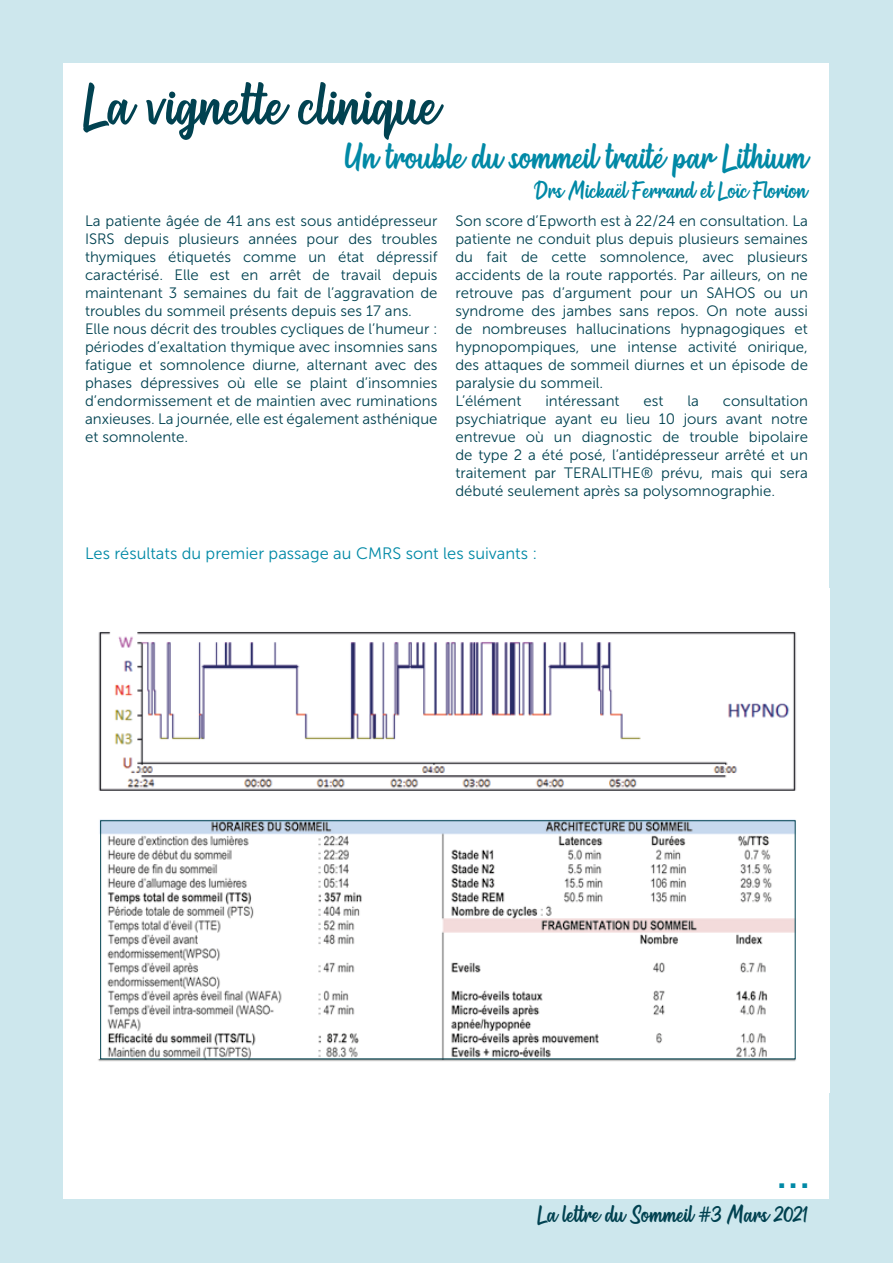
<style>
.page{position:relative;width:893px;height:1263px;background:#fff}
.page>*{position:absolute;margin:0;border:0;box-sizing:border-box;transform-origin:0 0}
.t1{font:75px "Westhouse";color:#014251}
.t2{font:45px "Westhouse";color:#0189a6}
.t3{font:45px "Museo Sans 500";color:#0189a6}
.t4{font:30px "Westhouse";color:#0189a6}
.t5{font:30px "Westhouse";color:#014251}
.t6{font:16.5px "Museo Sans 300";color:#0189a6}
.t7{font:15px/18px "Museo Sans 300";color:#014251}
</style>
<div class="page">
<div style="left:0;top:0;width:893px;height:1263px;background:linear-gradient(to right,#cde7ed,#cde7ed)"></div>
<div style="left:64px;top:64px;width:765px;height:1135px;background:#fff"></div>
<img style="left:98px;top:632px;width:698px;height:430px">
<div style="left:100px;top:820px;width:695px;height:239px;border:1px solid #014251"></div>
<h1 class="t1" style="left:84px;top:70px;width:355px">La vignette clinique</h1>
<h2 class="t2" style="left:346px;top:137px;width:463px">Un trouble du sommeil traité par Lithium</h2>
<h3 class="t4" style="left:534px;top:176px;width:274px">Drs Mickaël Ferrand et Loïc Florion</h3>
<p class="t7" style="left:85px;top:212px;width:354px">La patiente âgée de 41 ans est sous antidépresseur ISRS depuis plusieurs années pour des troubles thymiques étiquetés comme un état dépressif caractérisé. Elle est en arrêt de travail depuis maintenant 3 semaines du fait de l’aggravation de troubles du sommeil présents depuis ses 17 ans.<br>Elle nous décrit des troubles cycliques de l’humeur : périodes d’exaltation thymique avec insomnies sans fatigue et somnolence diurne, alternant avec des phases dépressives où elle se plaint d’insomnies d’endormissement et de maintien avec ruminations anxieuses. La journée, elle est également asthénique et somnolente.</p>
<p class="t7" style="left:455px;top:212px;width:354px">Son score d’Epworth est à 22/24 en consultation. La patiente ne conduit plus depuis plusieurs semaines du fait de cette somnolence, avec plusieurs accidents de la route rapportés. Par ailleurs, on ne retrouve pas d’argument pour un SAHOS ou un syndrome des jambes sans repos. On note aussi de nombreuses hallucinations hypnagogiques et hypnopompiques, une intense activité onirique, des attaques de sommeil diurnes et un épisode de paralysie du sommeil.<br>L’élément</p>
<p class="t7" style="left:455px;top:392px;width:354px;text-align:justify;text-indent:267px">consultation psychiatrique ayant eu lieu 10 jours avant notre entrevue où un diagnostic de trouble bipolaire de type 2 a été posé, l’antidépresseur arrêté et un traitement par TERALITHE® prévu, mais qui sera débuté seulement après sa polysomnographie.</p>
<p class="t7" style="left:545px;top:392px;width:76px">intéressant</p>
<p class="t7" style="left:643px;top:392px;width:21px">est</p>
<p class="t7" style="left:687px;top:392px;width:13px">la</p>
<p class="t6" style="left:85px;top:544px;width:454px">Les résultats du premier passage au CMRS sont les suivants :</p>
<h2 class="t3" style="left:776px;top:1148px;width:36px">...</h2>
<h3 class="t5" style="left:538px;top:1200px;width:272px">La lettre du Sommeil #3 Mars 2021</h3>
</div>
